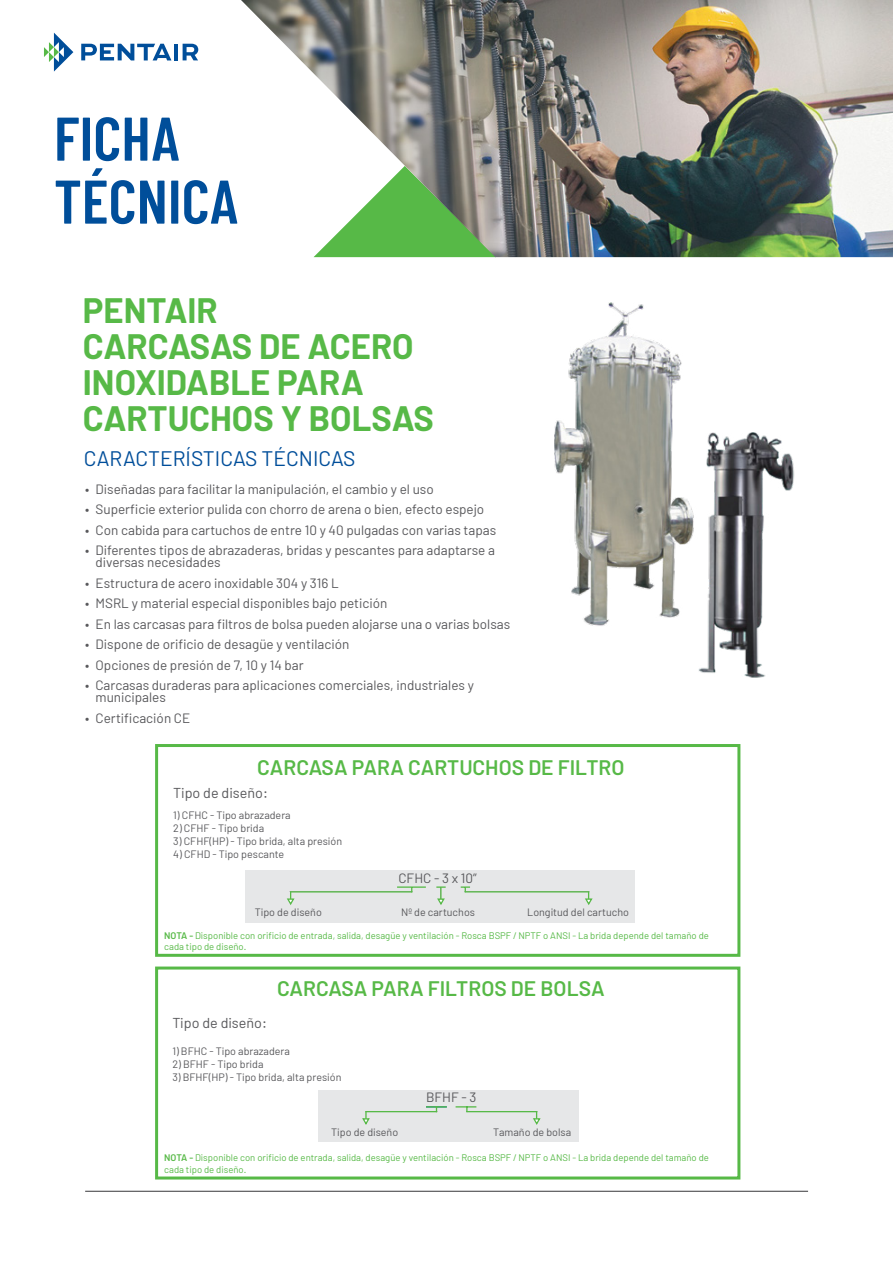
<style>
.page{position:relative;width:893px;height:1263px;background:#fff}
.page>*{position:absolute;margin:0;border:0;box-sizing:border-box;transform-origin:0 0}
.t1{font:600 61.5px/63px "Barlow Condensed";color:#004e9a}
.t2{font:700 34.5px/36px "Barlow";color:#57b947}
.t3{font:600 21px "Barlow";color:#57b947}
.t4{font:21px "Barlow";color:#004e9a}
.t5{font:14.4px "Barlow";color:#58585b}
.t6{font:13.5px/12px "Barlow";color:#58585b}
.t7{font:10.65px "Barlow";color:#58585b}
.t8{font:9.6px/11.4px "Barlow";color:#57b947}
.s1{font-weight:600}
</style>
<div class="page">
<svg style="left:44px;top:33px;width:29px;height:39px"></svg>
<svg style="left:81px;top:44px;width:90px;height:16px"></svg>
<hr style="left:174px;top:44px;width:4px;height:16px;background:#004e9a">
<svg style="left:183px;top:44px;width:15px;height:16px"></svg>
<hr style="left:85px;top:1191px;width:723px;height:1px;background:#58585b">
<img style="left:241px;top:0;width:652px;height:257px">
<img style="left:554px;top:302px;width:241px;height:376px">
<div style="left:318px;top:1090px;width:261px;height:51px;background:#e6e7e8"></div>
<hr style="left:365px;top:1111px;width:72px;height:1px;background:#57b947">
<hr style="left:466px;top:1111px;width:71px;height:1px;background:#57b947">
<svg style="left:456px;top:1106px;width:20px;height:5px"></svg>
<svg style="left:426px;top:1106px;width:21px;height:6px"></svg>
<svg style="left:362px;top:1111px;width:9px;height:14px"></svg>
<svg style="left:532px;top:1111px;width:9px;height:14px"></svg>
<div style="left:155px;top:744px;width:585px;height:213px;border:3px solid #57b947"></div>
<div style="left:155px;top:966px;width:585px;height:213px;border:3px solid #57b947"></div>
<div style="left:245px;top:870px;width:389px;height:52px;background:#e6e7e8"></div>
<hr style="left:290px;top:891px;width:122px;height:1px;background:#57b947">
<hr style="left:465px;top:891px;width:124px;height:1px;background:#57b947">
<svg style="left:461px;top:886px;width:9px;height:6px"></svg>
<hr style="left:397px;top:886px;width:29px;height:2px;background:#57b947">
<svg style="left:287px;top:892px;width:9px;height:13px"></svg>
<svg style="left:436px;top:886px;width:10px;height:19px"></svg>
<svg style="left:584px;top:892px;width:9px;height:13px"></svg>
<h1 class="t1" style="left:54px;top:105px;width:186px">FICHA<br>TÉCNICA</h1>
<h2 class="t2" style="left:83px;top:292px;width:352px">PENTAIR<br>CARCASAS DE ACERO<br>INOXIDABLE PARA<br>CARTUCHOS Y BOLSAS</h2>
<h3 class="t4" style="left:84px;top:445px;width:273px">CARACTERÍSTICAS TÉCNICAS</h3>
<p class="t6" style="left:85px;top:482px;width:350px">• Diseñadas para facilitar la manipulación, el cambio y el uso</p>
<p class="t6" style="left:85px;top:503px;width:401px">• Superficie exterior pulida con chorro de arena o bien, efecto espejo</p>
<p class="t6" style="left:85px;top:523px;width:413px">• Con cabida para cartuchos de entre 10 y 40 pulgadas con varias tapas</p>
<p class="t6" style="left:96px;top:544px;width:401px;text-indent:-11px">• Diferentes tipos de abrazaderas, bridas y pescantes para adaptarse a diversas necesidades</p>
<p class="t6" style="left:85px;top:576px;width:255px">• Estructura de acero inoxidable 304 y 316 L</p>
<p class="t6" style="left:85px;top:597px;width:304px">• MSRL y material especial disponibles bajo petición</p>
<p class="t6" style="left:85px;top:617px;width:427px">• En las carcasas para filtros de bolsa pueden alojarse una o varias bolsas</p>
<p class="t6" style="left:85px;top:638px;width:266px">• Dispone de orificio de desagüe y ventilación</p>
<p class="t6" style="left:85px;top:658px;width:220px">• Opciones de presión de 7, 10 y 14 bar</p>
<p class="t6" style="left:96px;top:679px;width:380px;text-indent:-11px">• Carcasas duraderas para aplicaciones comerciales, industriales y municipales</p>
<p class="t6" style="left:85px;top:711px;width:107px">• Certificación CE</p>
<h3 class="t3" style="left:257px;top:755px;width:369px">CARCASA PARA CARTUCHOS DE FILTRO</h3>
<p class="t5" style="left:173px;top:784px;width:96px">Tipo de diseño:</p>
<p class="t7" style="left:173px;top:809px;width:119px">1) CFHC - Tipo abrazadera</p>
<p class="t7" style="left:173px;top:822px;width:92px">2) CFHF - Tipo brida</p>
<p class="t7" style="left:173px;top:835px;width:170px">3) CFHF(HP) - Tipo brida, alta presión</p>
<p class="t7" style="left:173px;top:847px;width:113px">4) CFHD - Tipo pescante</p>
<p class="t7" style="left:255px;top:905px;width:69px">Tipo de diseño</p>
<p class="t6" style="left:398px;top:871px;width:80px">CFHC - 3 x 10”</p>
<p class="t7" style="left:401px;top:905px;width:75px">Nº de cartuchos</p>
<p class="t7" style="left:527px;top:905px;width:103px">Longitud del cartucho</p>
<p class="t8" style="left:164px;top:929px;width:546px"><span class="s1">NOTA -</span> Disponible con orificio de entrada, salida, desagüe y ventilación - Rosca BSPF / NPTF o ANSI - La brida depende del tamaño de cada tipo de diseño.</p>
<h3 class="t3" style="left:277px;top:975px;width:329px">CARCASA PARA FILTROS DE BOLSA</h3>
<p class="t5" style="left:172px;top:1014px;width:96px">Tipo de diseño:</p>
<p class="t7" style="left:172px;top:1044px;width:119px">1) BFHC - Tipo abrazadera</p>
<p class="t7" style="left:172px;top:1057px;width:93px">2) BFHF - Tipo brida</p>
<p class="t7" style="left:172px;top:1070px;width:171px">3) BFHF(HP) - Tipo brida, alta presión</p>
<p class="t6" style="left:426px;top:1091px;width:52px">BFHF - 3</p>
<p class="t7" style="left:331px;top:1125px;width:69px">Tipo de diseño</p>
<p class="t7" style="left:493px;top:1125px;width:79px">Tamaño de bolsa</p>
<p class="t8" style="left:164px;top:1152px;width:546px"><span class="s1">NOTA -</span> Disponible con orificio de entrada, salida, desagüe y ventilación - Rosca BSPF / NPTF o ANSI - La brida depende del tamaño de cada tipo de diseño.</p>
</div>
